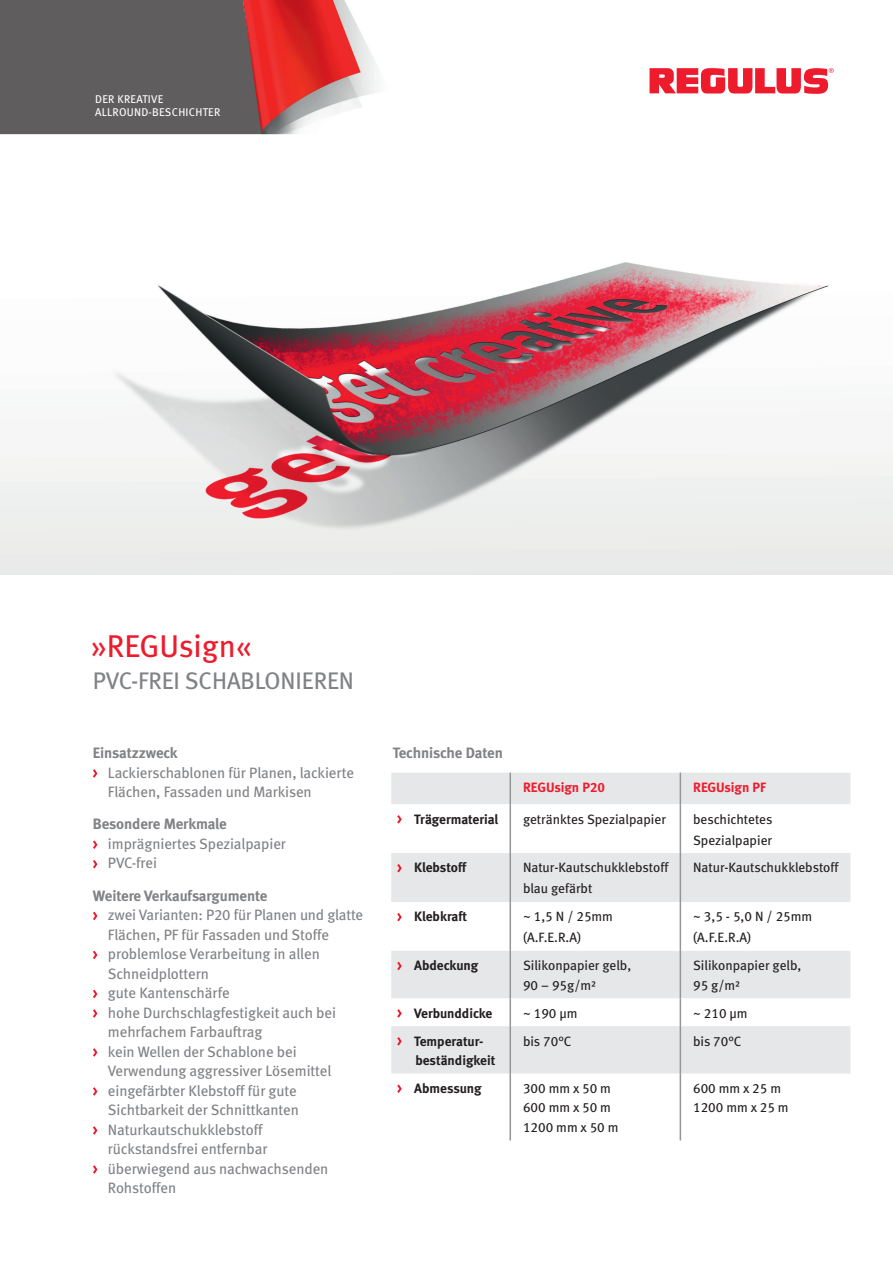
<style>
.page{position:relative;width:893px;height:1263px;background:#fff}
.page>*{position:absolute;margin:0;border:0;box-sizing:border-box;transform-origin:0 0}
.t1{font:31.5px "Meta Book LF";color:#ee1b2d}
.t2{font:24px "Meta Book LF";letter-spacing:-.005em;color:#808285}
.t3{font:15px/19.5px "Meta Book LF";letter-spacing:-.005em;color:#808285}
.t4{font:15px "Meta Bold LF";letter-spacing:-.005em;color:#808285}
.t5{font:13.5px/19.5px "Meta Book LF";color:#231f20}
.t6{font:13.5px/19.5px "Meta Bold LF";color:#231f20}
.t7{font:13.5px "Meta Bold LF";color:#ee1b2d}
.t8{font:11.25px/13.5px "Meta Book LF";letter-spacing:.02em;color:#fff}
</style>
<div class="page">
<svg style="left:93px;top:769px;width:4px;height:9px"></svg>
<svg style="left:93px;top:840px;width:4px;height:9px"></svg>
<svg style="left:93px;top:860px;width:4px;height:8px"></svg>
<svg style="left:93px;top:912px;width:4px;height:8px"></svg>
<svg style="left:93px;top:951px;width:4px;height:8px"></svg>
<svg style="left:93px;top:990px;width:4px;height:8px"></svg>
<svg style="left:93px;top:1009px;width:4px;height:9px"></svg>
<svg style="left:93px;top:1048px;width:4px;height:9px"></svg>
<svg style="left:93px;top:1087px;width:4px;height:9px"></svg>
<svg style="left:93px;top:1126px;width:4px;height:9px"></svg>
<svg style="left:93px;top:1165px;width:4px;height:9px"></svg>
<svg style="left:391px;top:773px;width:459px;height:300px;fill:#e6e7e9"></svg>
<hr style="left:509px;top:773px;width:2px;height:31px;background:#939598">
<hr style="left:680px;top:773px;width:1px;height:31px;background:#939598">
<hr style="left:509px;top:804px;width:2px;height:49px;background:#939598">
<hr style="left:680px;top:804px;width:1px;height:49px;background:#939598">
<hr style="left:509px;top:853px;width:2px;height:49px;background:#939598">
<hr style="left:680px;top:853px;width:1px;height:49px;background:#939598">
<hr style="left:509px;top:902px;width:2px;height:49px;background:#939598">
<hr style="left:680px;top:902px;width:1px;height:49px;background:#939598">
<hr style="left:509px;top:951px;width:2px;height:47px;background:#939598">
<hr style="left:680px;top:951px;width:1px;height:47px;background:#939598">
<hr style="left:509px;top:998px;width:2px;height:28px;background:#939598">
<svg style="left:680px;top:998px;width:1px;height:28px"></svg>
<hr style="left:509px;top:1026px;width:2px;height:47px;background:#939598">
<hr style="left:680px;top:1026px;width:1px;height:47px;background:#939598">
<hr style="left:509px;top:1073px;width:2px;height:67px;background:#939598">
<hr style="left:680px;top:1073px;width:1px;height:67px;background:#939598">
<svg style="left:397px;top:815px;width:5px;height:8px"></svg>
<svg style="left:397px;top:864px;width:5px;height:8px"></svg>
<svg style="left:397px;top:913px;width:5px;height:8px"></svg>
<svg style="left:397px;top:962px;width:5px;height:8px"></svg>
<svg style="left:397px;top:1009px;width:5px;height:9px"></svg>
<svg style="left:397px;top:1037px;width:5px;height:8px"></svg>
<svg style="left:397px;top:1084px;width:5px;height:9px"></svg>
<img style="left:0;top:134px;width:893px;height:440px">
<div style="left:0;top:0;width:243px;height:134px;background:#5f5d5e"></div>
<img style="left:243px;top:0;width:135px;height:134px">
<svg style="left:649px;top:68px;width:185px;height:26px"></svg>
<p class="t8" style="left:95px;top:92px;width:70px">Der kreative<br>Allr</p>
<p class="t8" style="left:119px;top:105px;width:16px">ound</p>
<p class="t8" style="left:149px;top:105px;width:71px">-Beschichter</p>
<h1 class="t1" style="left:91px;top:626px;width:162px">»REGUsign«</h1>
<h2 class="t2" style="left:93px;top:665px;width:258px">PVC-frei Schablon ieren</h2>
<p class="t4" style="left:93px;top:743px;width:86px">Einsatzzweck</p>
<p class="t3" style="left:108px;top:762px;width:248px">Lackierschablonen für Planen, lackierte<br>Flächen, Fassaden und Markisen</p>
<p class="t4" style="left:93px;top:815px;width:135px">Besondere Merkmale</p>
<p class="t3" style="left:108px;top:833px;width:180px">imprägniertes Spezialpapier<br>PVC-frei</p>
<p class="t4" style="left:93px;top:886px;width:176px">Weitere Verkaufsargumente</p>
<p class="t3" style="left:108px;top:905px;width:257px">zwei Varianten: P20 für Planen und glatte<br>Flächen, PF für Fassaden und Stoffe problemlose Verarbeitung in allen<br>Schneidplottern<br>gute Kantenschärfe<br>hohe Durchschlagfestigkeit auch bei mehrfachem Farbauftrag<br>kein Wellen der Schablone bei<br>Verwendung aggressiver Lösemittel eingefärbter Klebstoff für gute<br>Sichtbarkeit der Schnittkanten<br>Naturkautschukklebstoff<br>rückstandsfrei entfernbar<br>überwiegend aus nachwachsenden<br>Rohstoffen</p>
<p class="t4" style="left:393px;top:743px;width:112px">Technische Daten</p>
<p class="t7" style="left:523px;top:779px;width:84px">REGUsign P20</p>
<p class="t7" style="left:693px;top:779px;width:74px">REGUsign PF</p>
<p class="t6" style="left:414px;top:809px;width:86px">Trägermaterial</p>
<p class="t5" style="left:523px;top:809px;width:144px">getränktes Spezialpapier</p>
<p class="t5" style="left:693px;top:808px;width:81px;line-height:21px">beschichtetes<br>Spezialpapier</p>
<p class="t6" style="left:414px;top:858px;width:54px">Klebstoff</p>
<p class="t5" style="left:523px;top:857px;width:147px;line-height:21px">Natur-Kautschukklebstoff blau gefärbt</p>
<p class="t5" style="left:693px;top:858px;width:147px">Natur-Kautschukklebstoff</p>
<p class="t6" style="left:414px;top:906px;width:55px">Klebkraft</p>
<p class="t5" style="left:523px;top:906px;width:92px;line-height:21px">~ 1,5 N / 25mm (A.F.E.R.A)</p>
<p class="t5" style="left:693px;top:906px;width:121px;line-height:21px">~ 3,5 - 5,0 N / 25mm (A.F.E.R.A)</p>
<p class="t6" style="left:414px;top:955px;width:66px">Abdeckung</p>
<p class="t5" style="left:523px;top:955px;width:110px">Silikonpapier gelb,<br>90 – 95g/m²</p>
<p class="t5" style="left:693px;top:955px;width:110px">Silikonpapier gelb,<br>95 g/m²</p>
<p class="t6" style="left:414px;top:1003px;width:80px">Verbunddicke</p>
<p class="t5" style="left:523px;top:1003px;width:56px">~ 190 µm</p>
<p class="t5" style="left:693px;top:1003px;width:56px">~ 210 µm</p>
<p class="t6" style="left:414px;top:1031px;width:83px">Temperatur&shy;beständigkeit</p>
<p class="t5" style="left:523px;top:1031px;width:50px">bis 70°C</p>
<p class="t5" style="left:693px;top:1031px;width:50px">bis 70°C</p>
<p class="t6" style="left:414px;top:1078px;width:69px">Abmessung</p>
<p class="t5" style="left:523px;top:1078px;width:97px">300 mm x 50 m<br>600 mm x 50 m<br>1200 mm x 50 m</p>
<p class="t5" style="left:693px;top:1078px;width:97px">600 mm x 25 m<br>1200 mm x 25 m</p>
</div>
